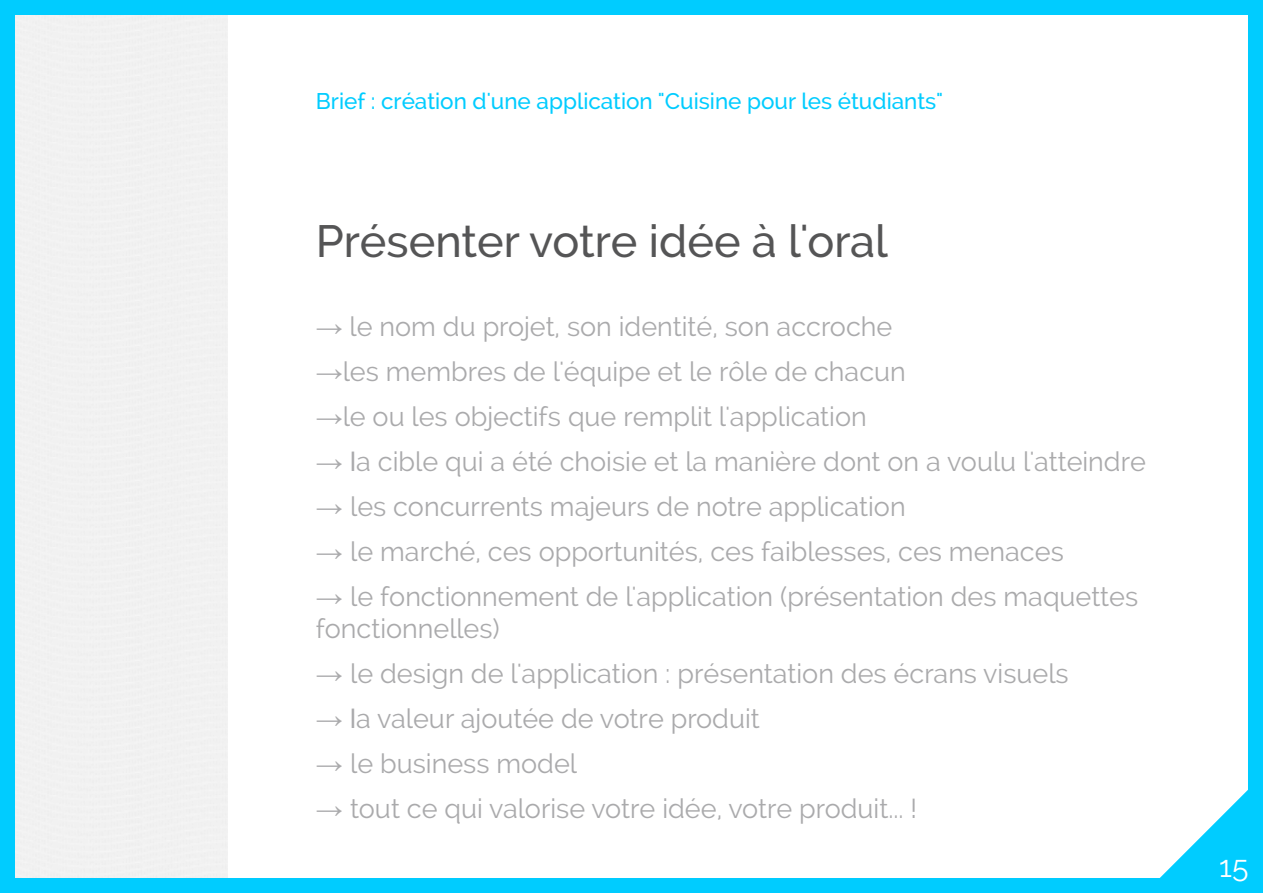
<style>
.page{position:relative;width:1263px;height:893px;background:#fff}
.page>*{position:absolute;margin:0;border:0;box-sizing:border-box;transform-origin:0 0}
.t1{font:500 45px "Raleway";color:#555556}
.t2{font:30px "Raleway";color:#fff}
.t3{font:27px/32.4px "Raleway";color:#aaaaac}
.t4{font:500 22.5px "Raleway";color:#0cf}
.s1{font-family:"Arial"}
</style>
<div class="page">
<div style="left:0;top:0;width:1263px;height:893px;border:15px solid #0cf"></div>
<svg style="left:1145px;top:775px;width:118px;height:118px"></svg>
<p class="t4" style="left:316px;top:88px;width:629px">Brief : création d'une application "Cuisine pour les étudiants"</p>
<h1 class="t1" style="left:316px;top:215px;width:574px">Présenter votre idée à l'oral</h1>
<p class="t3" style="left:316px;top:310px;width:578px"><span class="s1">→</span> le nom du projet, son identité, son accroche</p>
<p class="t3" style="left:316px;top:355px;width:592px"><span class="s1">→</span>les membres de l'équipe et le rôle de chacun</p>
<p class="t3" style="left:316px;top:400px;width:552px"><span class="s1">→</span>le ou les objectifs que remplit l'application</p>
<p class="t3" style="left:316px;top:445px;width:832px"><span class="s1">→ l</span>a cible qui a été choisie et la manière dont on a voulu l'atteindre</p>
<p class="t3" style="left:316px;top:490px;width:591px"><span class="s1">→</span> les concurrents majeurs de notre application</p>
<p class="t3" style="left:316px;top:535px;width:749px"><span class="s1">→</span> le marché, ces opportunités, ces faiblesses, ces menaces</p>
<p class="t3" style="left:316px;top:580px;width:824px"><span class="s1">→</span> le fonctionnement de l'application (présentation des maquettes fonctionnelles)</p>
<p class="t3" style="left:316px;top:657px;width:754px"><span class="s1">→</span> le design de l'application : présentation des écrans visuels</p>
<p class="t3" style="left:316px;top:702px;width:446px"><span class="s1">→ l</span>a valeur ajoutée de votre produit</p>
<p class="t3" style="left:316px;top:747px;width:263px"><span class="s1">→</span> le business model</p>
<p class="t3" style="left:316px;top:792px;width:603px"><span class="s1">→</span> tout ce qui valorise votre idée, votre produit... !</p>
<p class="t2" style="left:1219px;top:849px;width:31px">15</p>
</div>
